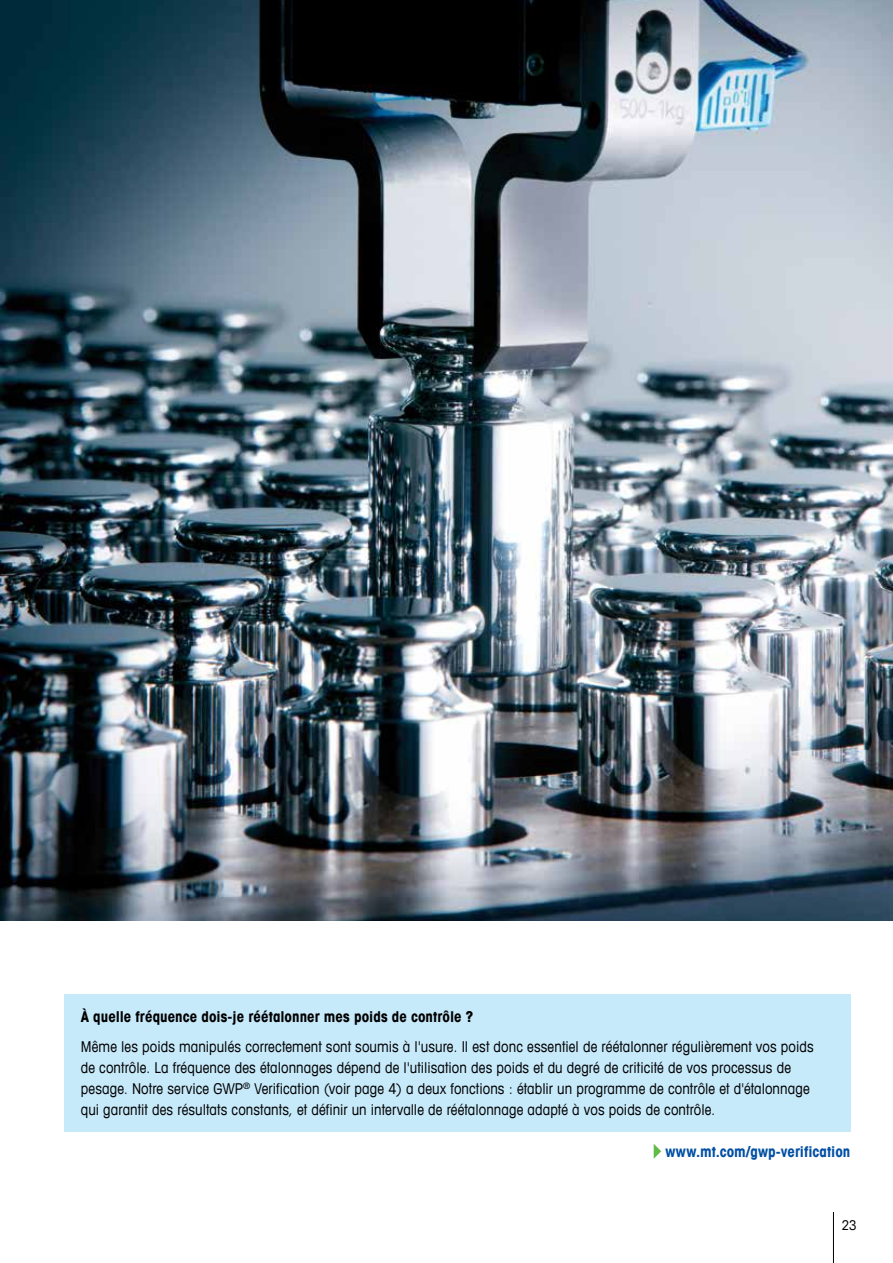
<style>
.page{position:relative;width:893px;height:1263px;background:#fff}
.page>*{position:absolute;margin:0;border:0;box-sizing:border-box;transform-origin:0 0}
.t1{font:condensed 15px/21px "Avant Garde Com";letter-spacing:.005em;color:#000}
.t2{font:700 condensed 15px "Avant Garde Com";letter-spacing:.005em;color:#000}
.t3{font:700 condensed 15px "Avant Garde Com";color:#004fa3}
.t4{font:condensed 13.5px "Avant Garde Com";color:#000}
</style>
<div class="page">
<hr style="left:833px;top:1212px;width:1px;height:51px;background:#000">
<div style="left:64px;top:994px;width:786px;height:138px;background:#c7eafb"></div>
<img style="left:0;top:0;width:893px;height:921px">
<svg style="left:654px;top:1144px;width:7px;height:15px"></svg>
<p class="t2" style="left:81px;top:1007px;width:394px">À quelle fréquence dois-je réétalonner mes poids de contrôle ?</p>
<p class="t1" style="left:81px;top:1035px;width:734px">Même les poids manipulés correctement sont soumis à l'usure. Il est donc essentiel de réétalonner régulièrement vos poids de contrôle. La fréquence des étalonnages dépend de l'utilisation des poids et du degré de criticité de vos processus de pesage. Notre service GWP<sup>®</sup> Verification (voir page 4) a deux fonctions : établir un programme de contrôle et d'étalonnage qui garantit des résultats constants, et définir un intervalle de réétalonnage adapté à vos poids de contrôle.</p>
<p class="t3" style="left:665px;top:1142px;width:187px">www.mt.com/gwp-verification</p>
<p class="t4" style="left:842px;top:1217px;width:16px">23</p>
</div>
